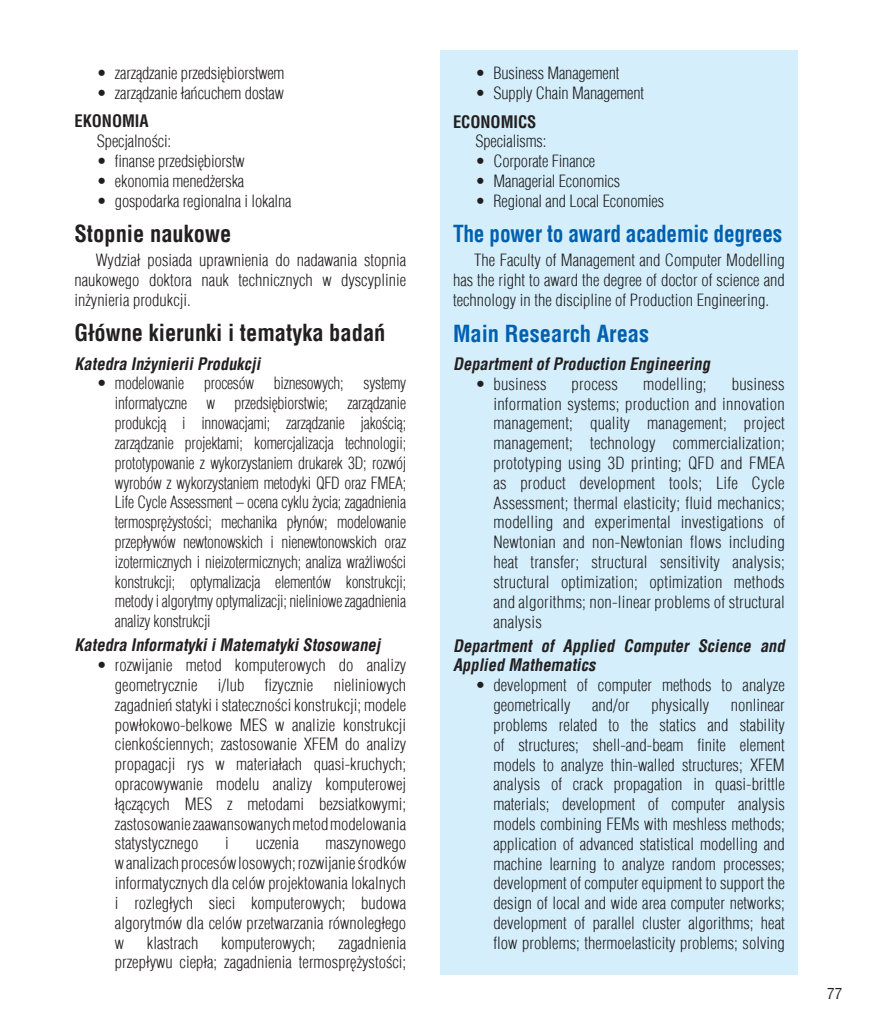
<style>
.page{position:relative;width:872px;height:1034px;background:#fff}
.page>*{position:absolute;margin:0;border:0;box-sizing:border-box;transform-origin:0 0}
.t1{font:700 22.5px "Switzerland Condensed";color:#231f20}
.t2{font:700 22.5px "Switzerland Condensed";letter-spacing:-.01em;color:#0160ae;scale:.95 1}
.t3{font:700 22.5px "Switzerland Condensed";letter-spacing:-.01em;color:#0160ae}
.Główny{font:300 16.5px/19.8px "Switzerland Cond";color:#231f20;text-align:justify}
.Główny-2{font:italic 700 16.5px/19.8px "Switzerland Condensed";color:#231f20}
.Główny-3{font:700 16.5px "Switzerland Condensed";color:#231f20}
.t4{font:15px "Switzerland Condensed";color:#231f20}
</style>
<div class="page">
<div style="left:440px;top:50px;width:357px;height:924px;background:#d4effb"></div>
<p class="Główny" style="left:97px;top:63px;width:189px">∙ zarządzanie przedsiębiorstwem</p>
<p class="Główny" style="left:97px;top:83px;width:188px">∙ zarządzanie łańcuchem dostaw</p>
<p class="Główny-3" style="left:74px;top:111px;width:76px">EKONOMIA</p>
<p class="Główny" style="left:97px;top:131px;width:76px">Specjalności:</p>
<p class="Główny" style="left:97px;top:151px;width:149px">∙ finanse przedsiębiorstw</p>
<p class="Główny" style="left:97px;top:171px;width:149px">∙ ekonomia menedżerska</p>
<p class="Główny" style="left:97px;top:190px;width:196px">∙ gospodarka regionalna i lokalna</p>
<p class="t1" style="left:74px;top:220px;width:158px">Stopnie naukowe</p>
<p class="Główny" style="left:74px;top:250px;width:333px;text-indent:21px">Wydział posiada uprawnienia do nadawania stopnia naukowego doktora nauk technicznych w dyscyplinie inżynieria produkcji.</p>
<p class="t1" style="left:74px;top:319px;width:312px">Główne kierunki i tematyka badań</p>
<p class="Główny-2" style="left:74px;top:353px;width:187px">Katedra Inżynierii Produkcji</p>
<p class="Główny" style="left:115px;top:373px;width:293px;text-indent:-18px">∙ modelowanie procesów biznesowych; systemy informatyczne w przedsiębiorstwie; zarządzanie produkcją i innowacjami; zarządzanie jakością; zarządzanie projektami; komercjalizacja technologii; prototypowanie z wykorzystaniem drukarek 3D; rozwój wyrobów z wykorzystaniem metodyki QFD oraz FMEA; Life Cycle Assessment – ocena cyklu życia; zagadnienia termosprężystości; mechanika płynów; modelowanie przepływów newtonowskich i nienewtonowskich oraz izotermicznych i nieizotermicznych; analiza wrażliwości konstrukcji; optymalizacja elementów konstrukcji; metody i algorytmy optymalizacji; nieliniowe zagadnienia analizy konstrukcji</p>
<p class="Główny-2" style="left:74px;top:635px;width:307px">Katedra Informatyki i Matematyki Stosowanej</p>
<p class="Główny" style="left:115px;top:655px;width:293px;text-indent:-18px">∙ rozwijanie metod komputerowych do analizy geometrycznie i/lub fizycznie nieliniowych zagadnień statyki i stateczności konstrukcji; modele powłokowo-belkowe MES w analizie konstrukcji cienkościennych; zastosowanie XFEM do analizy propagacji rys w materiałach quasi-kruchych; opracowywanie modelu analizy komputerowej łączących MES z metodami bezsiatkowymi; zastosowanie zaawansowanych metod modelowania statystycznego</p>
<p class="Główny" style="left:225px;top:833px;width:5px">i</p>
<p class="Główny" style="left:256px;top:833px;width:45px">uczenia</p>
<p class="Główny" style="left:115px;top:833px;width:293px;text-indent:211px">maszynowego w analizach procesów losowych; rozwijanie środków informatycznych dla celów projektowania lokalnych i rozległych sieci komputerowych; budowa algorytmów dla celów przetwarzania równoległego w</p>
<p class="Główny" style="left:115px;top:932px;width:293px;text-align:right">zagadnienia<br>przepływu ciepła; zagadnienia termosprężystości;</p>
<p class="Główny" style="left:147px;top:932px;width:53px">klastrach</p>
<p class="Główny" style="left:221px;top:932px;width:96px">komputerowych;</p>
<p class="Główny" style="left:475px;top:63px;width:145px">∙ Business Management</p>
<p class="Główny" style="left:475px;top:83px;width:170px">∙ Supply Chain Management</p>
<p class="Główny-3" style="left:453px;top:112px;width:85px">ECONOMICS</p>
<p class="Główny" style="left:475px;top:131px;width:72px">Specialisms:</p>
<p class="Główny" style="left:475px;top:151px;width:121px">∙ Corporate Finance</p>
<p class="Główny" style="left:475px;top:171px;width:146px">∙ Managerial Economics</p>
<p class="Główny" style="left:475px;top:191px;width:190px">∙ Regional and Local Economies</p>
<p class="t2" style="left:453px;top:221px;width:348px">The power to award academic degrees</p>
<p class="Główny" style="left:453px;top:250px;width:333px;text-indent:21px">The Faculty of Management and Computer Modelling has the right to award the degree of doctor of science and technology in the discipline of Production Engineering.</p>
<p class="t3" style="left:453px;top:320px;width:198px">Main Research Areas</p>
<p class="Główny-2" style="left:453px;top:354px;width:258px">Department of Production Engineering</p>
<p class="Główny" style="left:475px;top:373px;width:72px">∙ business</p>
<p class="Główny" style="left:571px;top:373px;width:48px">process</p>
<p class="Główny" style="left:643px;top:373px;width:65px">modelling;</p>
<p class="Główny" style="left:493px;top:373px;width:293px;text-indent:238px">business information systems; production and innovation management; quality management; project management; technology commercialization; prototyping using 3D printing; QFD and FMEA as product development tools; Life Cycle Assessment; thermal elasticity; fluid mechanics; modelling and experimental investigations of Newtonian and non-Newtonian flows including heat transfer; structural sensitivity analysis; structural optimization; optimization methods and algorithms; non-linear problems of structural analysis</p>
<p class="Główny-2" style="left:453px;top:635px;width:333px">Department of Applied Computer Science and<br>Applied Mathematics</p>
<p class="Główny" style="left:493px;top:675px;width:293px;text-indent:-18px">∙ development of computer methods to analyze geometrically</p>
<p class="Główny" style="left:592px;top:695px;width:39px">and/or</p>
<p class="Główny" style="left:651px;top:695px;width:59px">physically</p>
<p class="Główny" style="left:493px;top:695px;width:293px;text-indent:237px">nonlinear problems related to the statics and stability of structures; shell-and-beam finite element models to analyze thin-walled structures; XFEM analysis of crack propagation in quasi-brittle materials; development of computer analysis models combining FEMs with meshless methods; application of advanced statistical modelling and machine learning to analyze random processes; development of computer equipment to support the design of local and wide area computer networks; development of parallel cluster algorithms; heat flow problems; thermoelasticity problems; solving</p>
<p class="t4" style="left:827px;top:984px;width:16px">77</p>
</div>
